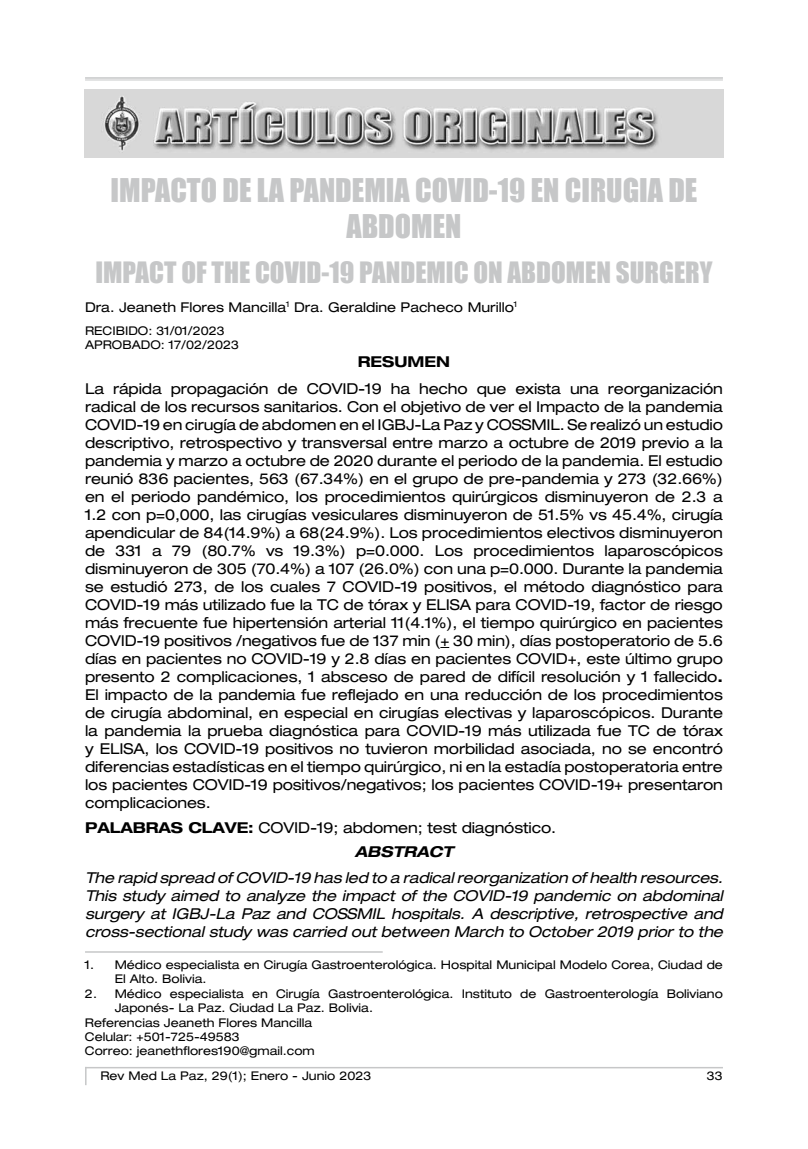
<style>
.page{position:relative;width:808px;height:1149px;background:#fff}
.page>*{position:absolute;margin:0;border:0;box-sizing:border-box;transform-origin:0 0}
.t1{font:30px/36px "Impact";color:#c6c7c8;text-align:center}
.t2{font:27px "Impact";color:#c6c7c8}
.t3{font:expanded 15px/18px "Helvetica Neue LT Std";letter-spacing:-.01em;color:#000;text-align:justify}
.t4{font:italic expanded 15px/18px "Helvetica Neue LT Std";letter-spacing:-.01em;color:#000;text-align:justify}
.t5{font:700 expanded 15px "Helvetica Neue LT Std";color:#000}
.t6{font:expanded 13.5px "Helvetica Neue LT Std";color:#000}
.t7{font:expanded 12px/14.4px "Helvetica Neue LT Std";color:#000}
.s1{font-weight:700}
.s2{font-weight:700;font-style:italic}
</style>
<div class="page">
<hr style="left:85px;top:77px;width:638px;height:2px;background:#c6c7c8">
<hr style="left:85px;top:80px;width:638px;height:1px;background:#c6c7c8">
<hr style="left:85px;top:1066px;width:638px;height:2px;background:#c6c7c8">
<svg style="left:85px;top:1066px;width:2px;height:18px"></svg>
<img style="left:85px;top:89px;width:638px;height:68px">
<hr style="left:85px;top:950px;width:298px;height:2px;background:#c6c7c8">
<h1 class="t1" style="left:111px;top:171px;width:588px">IMPACTO DE LA PANDEMIA COVID-19 EN CIRUGIA DE<br>ABDOMEN</h1>
<h2 class="t2" style="left:95px;top:251px;width:619px">IMPACT OF THE COVID-19 PANDEMIC ON ABDOMEN SURGERY</h2>
<p class="t6" style="left:85px;top:299px;width:434px">Dra. Jeaneth Flores Mancilla<sup>1</sup> Dra. Geraldine Pacheco Murillo<sup>1</sup></p>
<p class="t7" style="left:85px;top:323px;width:156px">RECIBIDO: 31/01/2023<br>APROBADO: 17/02/2023</p>
<p class="t5" style="left:358px;top:352px;width:94px">RESUMEN</p>
<p class="t3" style="left:85px;top:379px;width:639px">La rápida propagación de COVID-19 ha hecho que exista una reorganización radical de los recursos sanitarios. Con el objetivo de ver el Impacto de la pandemia COVID-19 en cirugía de abdomen en el IGBJ-La Paz y COSSMIL. Se realizó un estudio descriptivo, retrospectivo y transversal entre marzo a octubre de 2019 previo a la pandemia y marzo a octubre de 2020 durante el periodo de la pandemia. El estudio reunió 836 pacientes, 563 (67.34%) en el grupo de pre-pandemia y 273 (32.66%) en el periodo pandémico, los procedimientos quirúrgicos disminuyeron de 2.3 a 1.2 con p=0,000, las cirugías vesiculares disminuyeron de 51.5% vs 45.4%, cirugía apendicular de 84(14.9%) a 68(24.9%). Los procedimientos electivos disminuyeron de 331 a 79 (80.7% vs 19.3%) p=0.000. Los procedimientos laparoscópicos disminuyeron de 305 (70.4%) a 107 (26.0%) con una p=0.000. Durante la pandemia se estudió 273, de los cuales 7 COVID-19 positivos, el método diagnóstico para COVID-19 más utilizado fue la TC de tórax y ELISA para COVID-19, factor de riesgo más frecuente fue hipertensión arterial 11(4.1%), el tiempo quirúrgico en pacientes COVID-19 positivos /negativos fue de 137 min (+ 30 min), días postoperatorio de 5.6 días en pacientes no COVID-19 y 2.8 días en pacientes COVID+, este último grupo presento 2 complicaciones, 1 absceso de pared de difícil resolución y 1 fallecido<span class="s1">.<br></span>El impacto de la pandemia fue reflejado en una reducción de los procedimientos de cirugía abdominal, en especial en cirugías electivas y laparoscópicos. Durante la pandemia la prueba diagnóstica para COVID-19 más utilizada fue TC de tórax y ELISA, los COVID-19 positivos no tuvieron morbilidad asociada, no se encontró diferencias estadísticas en el tiempo quirúrgico, ni en la estadía postoperatoria entre los pacientes COVID-19 positivos/negativos; los pacientes COVID-19+ presentaron complicaciones.</p>
<p class="t3" style="left:355px;top:814px;width:203px;line-height:24.3px;text-indent:-270px"><span class="s1">PALABRAS CLAVE:</span> COVID-19; abdomen; test diagnóstico.<br><span class="s2">ABSTRACT</span></p>
<p class="t4" style="left:85px;top:869px;width:639px">The rapid spread of COVID-19 has led to a radical reorganization of health resources.<br>This study aimed to analyze the impact of the COVID-19 pandemic on abdominal surgery at IGBJ-La Paz and COSSMIL hospitals. A descriptive, retrospective and cross-sectional study was carried out between March to October 2019 prior to the</p>
<p class="t7" style="left:115px;top:956px;width:610px;text-indent:-30px">1. Médico especialista en Cirugía Gastroenterológica. Hospital Municipal Modelo Corea, Ciudad de<br>El Alto. Bolivia.</p>
<p class="t7" style="left:85px;top:985px;width:639px">2. Médico especialista en Cirugía Gastroenterológica. Instituto de Gastroenterología Boliviano</p>
<p class="t7" style="left:115px;top:1000px;width:260px">Japonés- La Paz. Ciudad La Paz. Bolivia.</p>
<p class="t7" style="left:85px;top:1014px;width:229px">Referencias Jeaneth Flores Mancilla</p>
<p class="t7" style="left:85px;top:1028px;width:156px">Celular: +501-725-49583</p>
<p class="t7" style="left:85px;top:1043px;width:231px">Correo: jeanethflores190@gmail.com</p>
<p class="t7" style="left:100px;top:1068px;width:273px">Rev Med La Paz, 29(1); Enero - Junio 2023</p>
<p class="t7" style="left:707px;top:1067px;width:18px">33</p>
</div>
